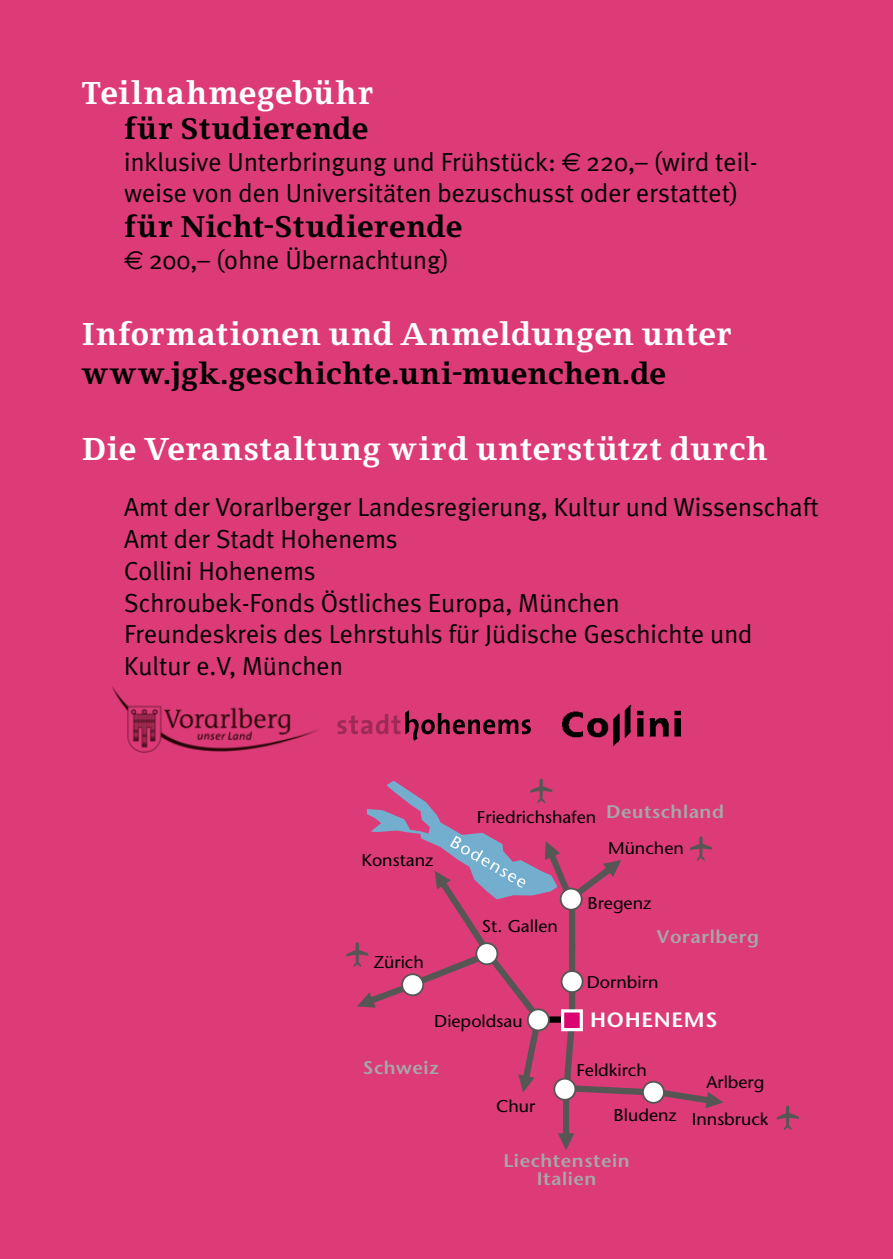
<style>
.page{position:relative;width:893px;height:1259px;background:#dc3b78}
.page>*{position:absolute;margin:0;border:0;box-sizing:border-box;transform-origin:0 0}
.t1{font:700 33px "Fiona Serif";letter-spacing:.005em;color:#fff}
.t2{font:700 31.2px "Fiona Serif";color:#000}
.t3{font:26.1px/31.8px "Meta Plus Normal";color:#000}
.t4{font:600 20.7px "Stone Sans";letter-spacing:.03em;color:#fff;scale:1.05 1}
.t5{font:600 18.3px/18.3px "Stone Sans";letter-spacing:.03em;color:#a7a7a8;text-align:center;scale:1.05 1}
.t6{font:17.1px/37.2px "Stone Sans";color:#000;text-align:right;scale:1.05 1}
.s1{font-family:"Euro Sans"}
</style>
<div class="page">
<svg style="left:657px;top:1090px;width:66px;height:18px"></svg>
<div style="left:643px;top:1081px;width:21px;height:21px;background:#fff;border-radius:50%"></div>
<div style="left:642px;top:1080px;width:23px;height:23px;border:2px solid #565655;border-radius:50%"></div>
<svg style="left:690px;top:836px;width:22px;height:25px"></svg>
<svg style="left:776px;top:1105px;width:23px;height:25px"></svg>
<svg style="left:346px;top:778px;width:300px;height:372px"></svg>
<svg style="left:337px;top:710px;width:194px;height:31px"></svg>
<img style="left:112px;top:686px;width:207px;height:67px">
<img style="left:562px;top:704px;width:119px;height:42px">
<p class="t1" style="left:82px;top:73px;width:294px">Teilnahmegebühr</p>
<p class="t2" style="left:124px;top:109px;width:246px">für Studierende</p>
<p class="t3" style="left:124px;top:145px;width:635px">inklusive Unterbringung und Frühstück: <span class="s1">O</span> 220,– (wird teil&shy;weise von den Universitäten bezuschusst oder erstattet)</p>
<p class="t2" style="left:124px;top:208px;width:340px">für Nicht-Studierende</p>
<p class="t3" style="left:124px;top:244px;width:326px"><span class="s1">O</span> 200,– (ohne Übernachtung)</p>
<p class="t1" style="left:82px;top:314px;width:652px">Informationen und Anmeldungen unter</p>
<p class="t2" style="left:82px;top:355px;width:586px">www.jgk.geschichte.uni-muenchen.de</p>
<p class="t1" style="left:82px;top:429px;width:687px">Die Veranstaltung wird unterstützt durch</p>
<p class="t3" style="left:124px;top:491px;width:696px">Amt der Vorarlberger Landesregierung, Kultur und Wissenschaft Amt der Stadt Hohenems<br>Collini Hohenems<br>Schroubek-Fonds Östliches Europa, München<br>Freundeskreis des Lehrstuhls für Jüdische Geschichte und Kultur e.V, München</p>
<p class="t6" style="left:361px;top:841px;width:70px">Konstanz</p>
<p class="t6" style="left:373px;top:943px;width:50px">Zürich</p>
<p class="t6" style="left:477px;top:798px;width:115px">Friedrichshafen</p>
<p class="t5" style="left:606px;top:802px;width:114px">Deutschland</p>
<p class="t6" style="left:608px;top:829px;width:74px">München</p>
<p class="t6" style="left:482px;top:907px;width:74px">St. Gallen</p>
<p class="t6" style="left:587px;top:884px;width:62px">Bregenz</p>
<p class="t5" style="left:657px;top:926px;width:99px">Vorarlberg</p>
<p class="t6" style="left:587px;top:963px;width:70px">Dornbirn</p>
<p class="t6" style="left:434px;top:1002px;width:86px">Diepoldsau</p>
<p class="t4" style="left:590px;top:1007px;width:123px">HOHENEMS</p>
<p class="t5" style="left:363px;top:1057px;width:74px">Schweiz</p>
<p class="t6" style="left:576px;top:1051px;width:69px">Feldkirch</p>
<p class="t6" style="left:496px;top:1086px;width:39px">Chur</p>
<p class="t6" style="left:614px;top:1096px;width:61px">Bludenz</p>
<p class="t5" style="left:503px;top:1151px;width:122px">Liechtenstein<br>Italien</p>
<p class="t6" style="left:692px;top:1063px;width:75px">Arlberg<br>Innsbruck</p>
</div>
